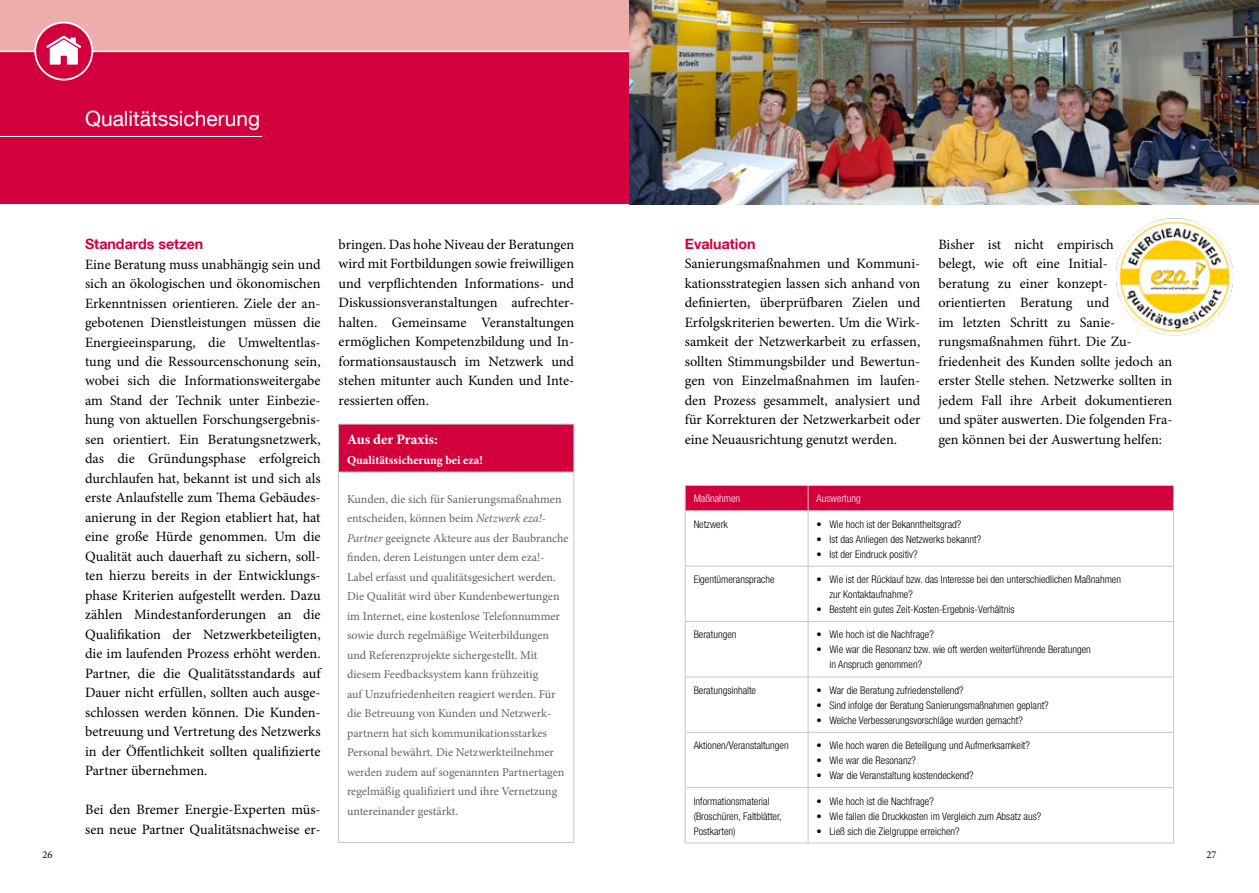
<style>
.page{position:relative;width:1259px;height:893px;background:#fff}
.page>*{position:absolute;margin:0;border:0;box-sizing:border-box;transform-origin:0 0}
.t1{font:21px "Helvetica Neue LT Com";color:#fff}
.t2{font:700 14.4px "Minion Pro";color:#fff}
.t3{font:14.25px/19.5px "Minion Pro";color:#000;text-align:justify}
.t4{font:700 14.25px "Helvetica Neue LT Com";color:#d3003e}
.t5{font:12px/19.5px "Minion Pro";color:#626261}
.t6{font:700 12px "Minion Pro";color:#fff}
.t7{font:300 condensed 10.5px/15px "Helvetica Neue";color:#000}
.t8{font:300 condensed 10.5px "Helvetica Neue";color:#fff}
.t9{font:10.5px "Minion Pro";color:#000}
.s1{font-style:italic}
</style>
<div class="page">
<div style="left:0;top:0;width:629px;height:204px;background:#d3003e"></div>
<div style="left:0;top:0;width:629px;height:51px;background:#eeacaa"></div>
<hr style="left:0;top:51px;width:629px;height:1px;background:#fff">
<svg style="left:34px;top:22px;width:59px;height:59px"></svg>
<div style="left:36px;top:23px;width:55px;height:56px;background:#d3003e;border-radius:50%"></div>
<svg style="left:46px;top:35px;width:35px;height:30px"></svg>
<div style="left:338px;top:424px;width:236px;height:48px;background:#d3003e"></div>
<hr style="left:338px;top:424px;width:236px;height:1px;background:#c5c6c6">
<hr style="left:338px;top:424px;width:1px;height:48px;background:#c5c6c6">
<hr style="left:573px;top:424px;width:1px;height:48px;background:#c5c6c6">
<hr style="left:338px;top:472px;width:236px;height:1px;background:#c5c6c6">
<hr style="left:338px;top:472px;width:1px;height:370px;background:#c5c6c6">
<hr style="left:573px;top:472px;width:1px;height:370px;background:#c5c6c6">
<hr style="left:338px;top:842px;width:236px;height:1px;background:#c5c6c6">
<hr style="left:0;top:136px;width:262px;height:1px;background:#fff">
<svg style="left:686px;top:511px;width:487px;height:332px"></svg>
<div style="left:685px;top:485px;width:489px;height:25px;background:#d3003e"></div>
<hr style="left:685px;top:510px;width:123px;height:1px;background:#c5c6c6">
<hr style="left:685px;top:511px;width:1px;height:55px;background:#c5c6c6">
<hr style="left:808px;top:510px;width:366px;height:1px;background:#c5c6c6">
<hr style="left:807px;top:511px;width:1px;height:55px;background:#c5c6c6">
<hr style="left:1173px;top:511px;width:1px;height:55px;background:#c5c6c6">
<hr style="left:685px;top:566px;width:123px;height:1px;background:#c5c6c6">
<hr style="left:685px;top:567px;width:1px;height:54px;background:#c5c6c6">
<hr style="left:808px;top:566px;width:366px;height:1px;background:#c5c6c6">
<hr style="left:807px;top:567px;width:1px;height:54px;background:#c5c6c6">
<hr style="left:1173px;top:567px;width:1px;height:54px;background:#c5c6c6">
<hr style="left:685px;top:621px;width:123px;height:1px;background:#c5c6c6">
<hr style="left:685px;top:622px;width:1px;height:55px;background:#c5c6c6">
<hr style="left:808px;top:621px;width:366px;height:1px;background:#c5c6c6">
<hr style="left:807px;top:622px;width:1px;height:55px;background:#c5c6c6">
<hr style="left:1173px;top:622px;width:1px;height:55px;background:#c5c6c6">
<hr style="left:685px;top:677px;width:123px;height:1px;background:#c5c6c6">
<hr style="left:685px;top:677px;width:1px;height:55px;background:#c5c6c6">
<hr style="left:808px;top:677px;width:366px;height:1px;background:#c5c6c6">
<hr style="left:807px;top:677px;width:1px;height:55px;background:#c5c6c6">
<hr style="left:1173px;top:677px;width:1px;height:55px;background:#c5c6c6">
<hr style="left:685px;top:732px;width:123px;height:1px;background:#c5c6c6">
<hr style="left:685px;top:733px;width:1px;height:54px;background:#c5c6c6">
<hr style="left:808px;top:732px;width:366px;height:1px;background:#c5c6c6">
<hr style="left:807px;top:733px;width:1px;height:54px;background:#c5c6c6">
<hr style="left:1173px;top:733px;width:1px;height:54px;background:#c5c6c6">
<hr style="left:685px;top:787px;width:123px;height:1px;background:#c5c6c6">
<hr style="left:685px;top:788px;width:1px;height:55px;background:#c5c6c6">
<hr style="left:808px;top:787px;width:366px;height:1px;background:#c5c6c6">
<hr style="left:807px;top:788px;width:1px;height:55px;background:#c5c6c6">
<hr style="left:1173px;top:788px;width:1px;height:55px;background:#c5c6c6">
<hr style="left:685px;top:843px;width:123px;height:1px;background:#c5c6c6">
<hr style="left:808px;top:843px;width:366px;height:1px;background:#c5c6c6">
<img style="left:629px;top:0;width:630px;height:204px">
<img style="left:1116px;top:218px;width:118px;height:118px">
<h1 class="t1" style="left:85px;top:105px;width:177px">Qualitätssicherung</h1>
<p class="t4" style="left:85px;top:235px;width:120px">Standards setzen</p>
<p class="t3" style="left:85px;top:254px;width:237px">Eine Beratung muss unabhängig sein und sich an ökologischen und ökonomischen Erkenntnissen orientieren. Ziele der an&shy;gebotenen Dienstleistungen müssen die Energieeinsparung, die Umweltentlas&shy;tung und die Ressourcenschonung sein, wobei sich die Informationsweitergabe am Stand der Technik unter Einbezie&shy;hung von aktuellen Forschungsergebnis&shy;sen orientiert. Ein Beratungsnetzwerk, das die Gründungsphase erfolgreich durchlaufen hat, bekannt ist und sich als erste Anlaufstelle zum Thema Gebäudes&shy;anierung in der Region etabliert hat, hat eine große Hürde genommen. Um die Qualität auch dauerhaft zu sichern, soll&shy;ten hierzu bereits in der Entwicklungs&shy;phase Kriterien aufgestellt werden. Dazu zählen Mindestanforderungen an die Qualifikation der Netzwerkbeteiligten, die im laufenden Prozess erhöht werden.<br>Partner, die die Qualitätsstandards auf Dauer nicht erfüllen, sollten auch ausge&shy;schlossen werden können. Die Kunden&shy;betreuung und Vertretung des Netzwerks in der Öffentlichkeit sollten qualifizierte Partner übernehmen.</p>
<p class="t3" style="left:85px;top:800px;width:237px">Bei den Bremer Energie-Experten müs&shy;sen neue Partner Qualitätsnachweise er-</p>
<p class="t3" style="left:938px;top:234px;width:236px;text-align:left">Bisher ist nicht empirisch<br>belegt, wie oft eine Initial-<br>beratung zu einer konzept&shy;orientierten Beratung und<br>im letzten Schritt zu Sanie&shy;rungsmaßnahmen führt. Die Zu&shy;friedenheit des Kunden sollte jedoch an erster Stelle stehen. Netzwerke sollten in jedem Fall ihre Arbeit dokumentieren und später auswerten. Die folgenden Fra-</p>
<p class="t3" style="left:339px;top:235px;width:237px">bringen. Das hohe Niveau der Beratungen wird mit Fortbildungen sowie freiwilligen und verpflichtenden Informations- und Diskussionsveranstaltungen aufrechter&shy;halten. Gemeinsame Veranstaltungen ermöglichen Kompetenzbildung und In&shy;formationsaustausch im Netzwerk und stehen mitunter auch Kunden und Inte&shy;ressierten offen.</p>
<p class="t4" style="left:685px;top:235px;width:72px">Evaluation</p>
<p class="t3" style="left:685px;top:254px;width:237px">Sanierungsmaßnahmen und Kommuni&shy;kationsstrategien lassen sich anhand von definierten, überprüfbaren Zielen und Erfolgskriterien bewerten. Um die Wirk&shy;samkeit der Netzwerkarbeit zu erfassen, sollten Stimmungsbilder und Bewertun&shy;gen von Einzelmaßnahmen im laufen&shy;den Prozess gesammelt, analysiert und für Korrekturen der Netzwerkarbeit oder eine Neuausrichtung genutzt werden.</p>
<p class="t2" style="left:347px;top:429px;width:92px">Aus der Praxis:</p>
<p class="t3" style="left:938px;top:429px;width:225px">gen können bei der Auswertung helfen:</p>
<p class="t6" style="left:347px;top:451px;width:137px">Qualitätssicherung bei eza!</p>
<p class="t5" style="left:347px;top:489px;width:223px">Kunden, die sich für Sanierungsmaßnahmen entscheiden, können beim <span class="s1">Netzwerk eza!- Partner</span> geeignete Akteure aus der Baubranche finden, deren Leistungen unter dem eza!- Label erfasst und qualitätsgesichert werden.<br>Die Qualität wird über Kundenbewertungen im Internet, eine kostenlose Telefonnummer sowie durch regelmäßige Weiterbildungen und Referenzprojekte sichergestellt. Mit diesem Feedbacksystem kann frühzeitig<br>auf Unzufriedenheiten reagiert werden. Für die Betreuung von Kunden und Netzwerk&shy;partnern hat sich kommunikationsstarkes Personal bewährt. Die Netzwerkteilnehmer werden zudem auf sogenannten Partnertagen regelmäßig qualifiziert und ihre Vernetzung untereinander gestärkt.</p>
<p class="t8" style="left:693px;top:493px;width:48px">Maßnahmen</p>
<p class="t8" style="left:816px;top:493px;width:46px">Auswertung</p>
<p class="t7" style="left:693px;top:516px;width:36px">Netzwerk</p>
<p class="t7" style="left:816px;top:516px;width:146px">• Wie hoch ist der Bekanntheitsgrad?</p>
<p class="t7" style="left:816px;top:531px;width:166px">• Ist das Anliegen des Netzwerks bekannt?</p>
<p class="t7" style="left:816px;top:546px;width:102px">• Ist der Eindruck positiv?</p>
<p class="t7" style="left:693px;top:572px;width:82px">Eigentümeransprache</p>
<p class="t7" style="left:829px;top:572px;width:293px;text-indent:-13px">• Wie ist der Rücklauf bzw. das Interesse bei den unterschiedlichen Maßnahmen zur Kontaktaufnahme?</p>
<p class="t7" style="left:816px;top:602px;width:199px">• Besteht ein gutes Zeit-Kosten-Ergebnis-Verhältnis</p>
<p class="t7" style="left:693px;top:627px;width:44px">Beratungen</p>
<p class="t7" style="left:816px;top:627px;width:119px">• Wie hoch ist die Nachfrage?</p>
<p class="t7" style="left:829px;top:642px;width:263px;text-indent:-13px">• Wie war die Resonanz bzw. wie oft werden weiterführende Beratungen in Anspruch genommen?</p>
<p class="t7" style="left:693px;top:682px;width:64px">Beratungsinhalte</p>
<p class="t7" style="left:816px;top:682px;width:149px">• War die Beratung zufriedenstellend?</p>
<p class="t7" style="left:816px;top:697px;width:233px">• Sind infolge der Beratung Sanierungsmaßnahmen geplant?</p>
<p class="t7" style="left:816px;top:712px;width:208px">• Welche Verbesserungsvorschläge wurden gemacht?</p>
<p class="t7" style="left:693px;top:738px;width:97px">Aktionen/Veranstaltungen</p>
<p class="t7" style="left:816px;top:738px;width:215px">• Wie hoch waren die Beteiligung und Aufmerksamkeit?</p>
<p class="t7" style="left:816px;top:753px;width:101px">• Wie war die Resonanz?</p>
<p class="t7" style="left:816px;top:768px;width:158px">• War die Veranstaltung kostendeckend?</p>
<p class="t7" style="left:693px;top:793px;width:90px">Informationsmaterial (Broschüren, Faltblätter,<br>Postkarten)</p>
<p class="t7" style="left:816px;top:793px;width:119px">• Wie hoch ist die Nachfrage?</p>
<p class="t7" style="left:816px;top:808px;width:226px">• Wie fallen die Druckkosten im Vergleich zum Absatz aus?</p>
<p class="t7" style="left:816px;top:823px;width:144px">• Ließ sich die Zielgruppe erreichen?</p>
<p class="t9" style="left:43px;top:848px;width:12px">26</p>
<p class="t9" style="left:1206px;top:848px;width:12px">27</p>
</div>
